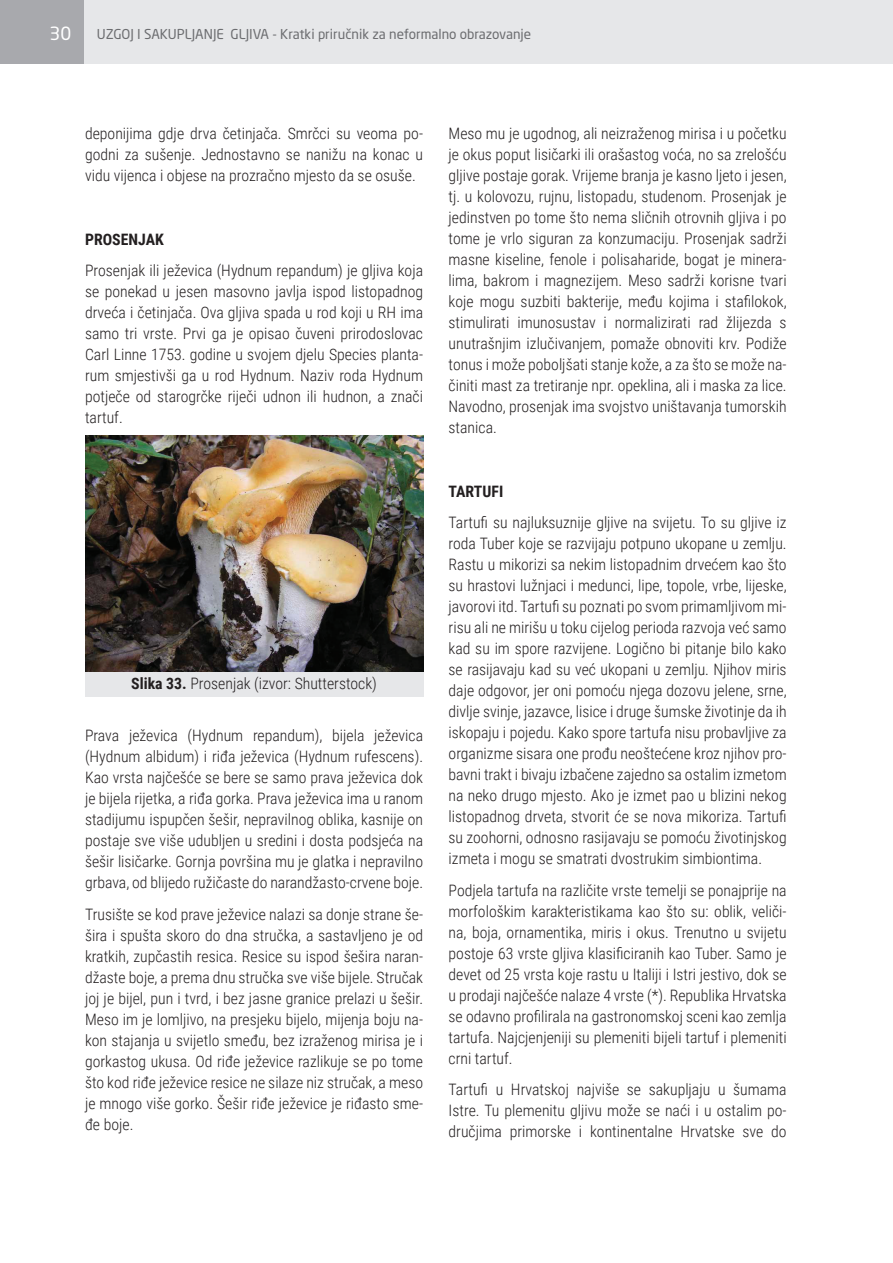
<style>
.page{position:relative;width:893px;height:1263px;background:#fff}
.page>*{position:absolute;margin:0;border:0;box-sizing:border-box;transform-origin:0 0}
.t1{font:18px "Neo Sans Pro";color:#fff}
.t2{font:300 15.75px/21px "Roboto Condensed";color:#231f20;text-align:justify}
.t3{font:700 15.75px "Roboto Condensed";color:#231f20}
.t4{font:13.5px "Neo Sans Pro";color:#6c6d70}
.s1{font-weight:700}
</style>
<div class="page">
<div style="left:0;top:0;width:893px;height:64px;background:#e6e7e9"></div>
<div style="left:0;top:0;width:84px;height:64px;background:#a8a9ad"></div>
<img style="left:85px;top:436px;width:338px;height:237px">
<div style="left:85px;top:673px;width:338px;height:24px;background:#e6e7e9"></div>
<p class="t1" style="left:49px;top:22px;width:23px">30</p>
<p class="t4" style="left:97px;top:26px;width:436px">UZGOJ I SAKUPLJANJE GLJIVA - Kratki priručnik za neformalno obrazovanje</p>
<p class="t2" style="left:85px;top:123px;width:340px">deponijima gdje drva četinjača. Smrčci su veoma po&shy;godni za sušenje. Jednostavno se nanižu na konac u vidu vijenca i objese na prozračno mjesto da se osuše.</p>
<p class="t3" style="left:85px;top:228px;width:80px">PROSENJAK</p>
<p class="t2" style="left:85px;top:260px;width:340px">Prosenjak ili ježevica (Hydnum repandum) je gljiva koja se ponekad u jesen masovno javlja ispod listopadnog drveća i četinjača. Ova gljiva spada u rod koji u RH ima samo tri vrste. Prvi ga je opisao čuveni prirodoslovac Carl Linne 1753. godine u svojem djelu Species planta&shy;rum smjestivši ga u rod Hydnum. Naziv roda Hydnum potječe od starogrčke riječi udnon ili hudnon, a znači tartuf.</p>
<p class="t2" style="left:131px;top:672px;width:247px"><span class="s1">Slika 33.</span> Prosenjak (izvor: Shutterstock)</p>
<p class="t2" style="left:85px;top:725px;width:340px">Prava ježevica (Hydnum repandum), bijela ježevica (Hydnum albidum) i riđa ježevica (Hydnum rufescens).<br>Kao vrsta najčešće se bere se samo prava ježevica dok je bijela rijetka, a riđa gorka. Prava ježevica ima u ranom stadijumu ispupčen šešir, nepravilnog oblika, kasnije on postaje sve više udubljen u sredini i dosta podsjeća na šešir lisičarke. Gornja površina mu je glatka i nepravilno grbava, od blijedo ružičaste do narandžasto-crvene boje.</p>
<p class="t2" style="left:85px;top:903px;width:340px">Trusište se kod prave ježevice nalazi sa donje strane še&shy;šira i spušta skoro do dna stručka, a sastavljeno je od kratkih, zupčastih resica. Resice su ispod šešira naran&shy;džaste boje, a prema dnu stručka sve više bijele. Stručak joj je bijel, pun i tvrd, i bez jasne granice prelazi u šešir.<br>Meso im je lomljivo, na presjeku bijelo, mijenja boju na&shy;kon stajanja u svijetlo smeđu, bez izraženog mirisa je i gorkastog ukusa. Od riđe ježevice razlikuje se po tome što kod riđe ježevice resice ne silaze niz stručak, a meso je mnogo više gorko. Šešir riđe ježevice je riđasto sme&shy;đe boje.</p>
<p class="t2" style="left:449px;top:123px;width:340px">Meso mu je ugodnog, ali neizraženog mirisa i u početku je okus poput lisičarki ili orašastog voća, no sa zrelošću gljive postaje gorak. Vrijeme branja je kasno ljeto i jesen, tj. u kolovozu, rujnu, listopadu, studenom. Prosenjak je jedinstven po tome što nema sličnih otrovnih gljiva i po tome je vrlo siguran za konzumaciju. Prosenjak sadrži masne kiseline, fenole i polisaharide, bogat je minera&shy;lima, bakrom i magnezijem. Meso sadrži korisne tvari koje mogu suzbiti bakterije, među kojima i stafilokok, stimulirati imunosustav i normalizirati rad žlijezda s unutrašnjim izlučivanjem, pomaže obnoviti krv. Podiže tonus i može poboljšati stanje kože, a za što se može na&shy;činiti mast za tretiranje npr. opeklina, ali i maska za lice.<br>Navodno, prosenjak ima svojstvo uništavanja tumorskih stanica.</p>
<p class="t3" style="left:449px;top:480px;width:56px">TARTUFI</p>
<p class="t2" style="left:449px;top:511px;width:340px">Tartufi su najluksuznije gljive na svijetu. To su gljive iz roda Tuber koje se razvijaju potpuno ukopane u zemlju.<br>Rastu u mikorizi sa nekim listopadnim drvećem kao što su hrastovi lužnjaci i medunci, lipe, topole, vrbe, lijeske, javorovi itd. Tartufi su poznati po svom primamljivom mi&shy;risu ali ne mirišu u toku cijelog perioda razvoja već samo kad su im spore razvijene. Logično bi pitanje bilo kako se rasijavaju kad su već ukopani u zemlju. Njihov miris daje odgovor, jer oni pomoću njega dozovu jelene, srne, divlje svinje, jazavce, lisice i druge šumske životinje da ih iskopaju i pojedu. Kako spore tartufa nisu probavljive za organizme sisara one prođu neoštećene kroz njihov pro&shy;bavni trakt i bivaju izbačene zajedno sa ostalim izmetom na neko drugo mjesto. Ako je izmet pao u blizini nekog listopadnog drveta, stvorit će se nova mikoriza. Tartufi su zoohorni, odnosno rasijavaju se pomoću životinjskog izmeta i mogu se smatrati dvostrukim simbiontima.</p>
<p class="t2" style="left:449px;top:879px;width:340px">Podjela tartufa na različite vrste temelji se ponajprije na morfološkim karakteristikama kao što su: oblik, veliči&shy;na, boja, ornamentika, miris i okus. Trenutno u svijetu postoje 63 vrste gljiva klasificiranih kao Tuber. Samo je devet od 25 vrsta koje rastu u Italiji i Istri jestivo, dok se u prodaji najčešće nalaze 4 vrste (*). Republika Hrvatska se odavno profilirala na gastronomskoj sceni kao zemlja tartufa. Najcjenjeniji su plemeniti bijeli tartuf i plemeniti crni tartuf.</p>
<p class="t2" style="left:449px;top:1079px;width:340px">Tartufi u Hrvatskoj najviše se sakupljaju u šumama Istre. Tu plemenitu gljivu može se naći i u ostalim po&shy;dručjima primorske i kontinentalne Hrvatske sve do</p>
</div>
